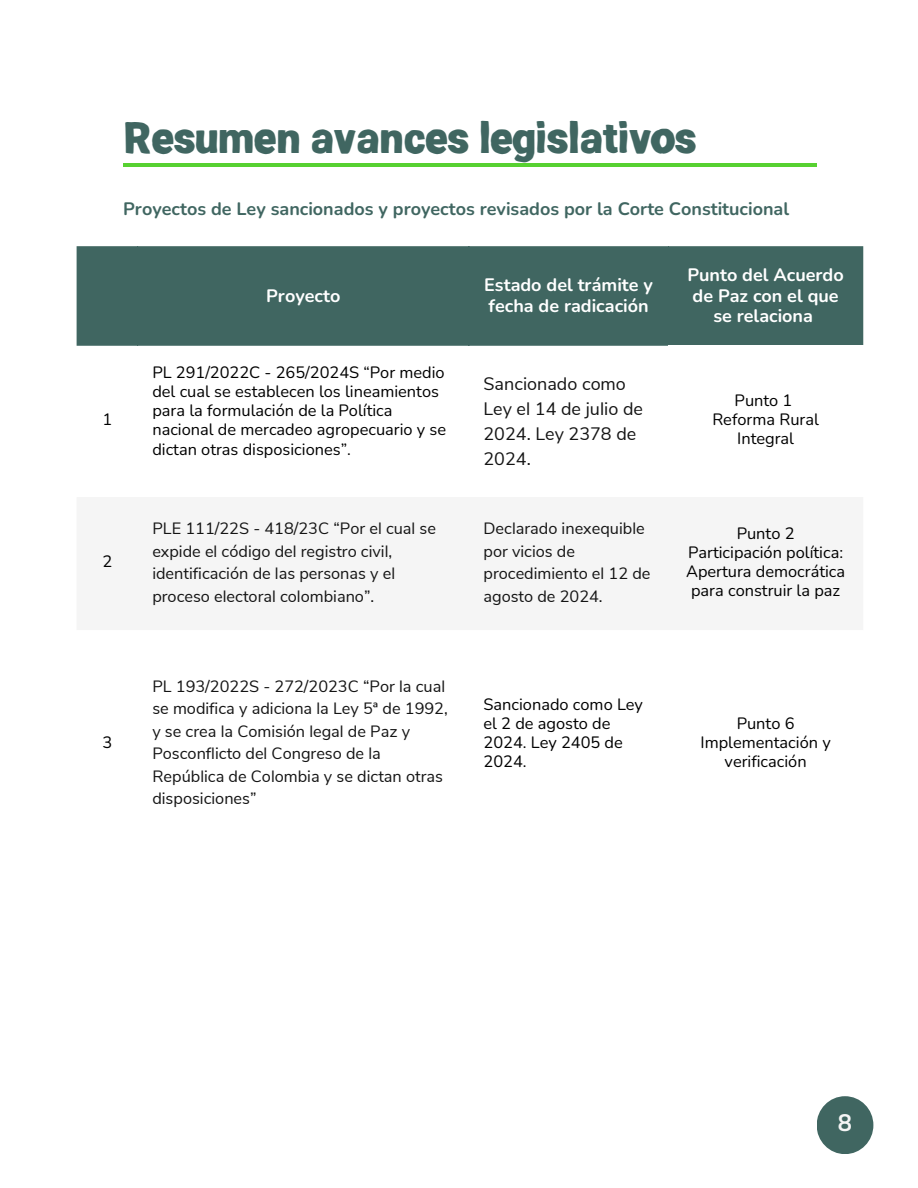
<style>
.page{position:relative;width:918px;height:1188px;background:#fff}
.page>*{position:absolute;margin:0;border:0;box-sizing:border-box;transform-origin:0 0}
.t1{font:700 42px "Ramona";color:#406661}
.t2{font:700 23.7px "Nunito";color:#f5f5f5}
.t3{font:700 18px/20.2px "Nunito";color:#fff}
.t4{font:700 18px "Nunito";color:#406661}
.t5{font:18px/24.8px "Nunito Sans";color:#141414}
.t6{font:16.35px/22.5px "Nunito Sans";color:#141414}
.t7{font:16.35px/19.2px "Nunito";color:#000;text-align:center}
</style>
<div class="page">
<div style="left:817px;top:1096px;width:56px;height:58px;background:#406661;border-radius:50%"></div>
<hr style="left:123px;top:163px;width:694px;height:3px;background:#57d131">
<div style="left:77px;top:246px;width:786px;height:100px;background:#406661"></div>
<div style="left:668px;top:345px;width:195px;height:153px;background:#fff"></div>
<p class="t1" style="left:123px;top:109px;width:575px">Resumen avances legislativos</p>
<h1 class="t4" style="left:123px;top:197px;width:667px">Proyectos de Ley sancionados y proyectos revisados por la Corte Constitucional</h1>
<p class="t7" style="left:102px;top:410px;width:11px">1</p>
<p class="t3" style="left:266px;top:286px;width:76px">Proyecto</p>
<p class="t3" style="left:484px;top:275px;width:170px">Estado del trámite y fecha de radicación</p>
<p class="t3" style="left:687px;top:265px;width:158px;text-align:center">Punto del Acuerdo de Paz con el que se relaciona</p>
<p class="t7" style="left:152px;top:363px;width:295px;text-align:left">PL 291/2022C - 265/2024S “Por medio del cual se establecen los lineamientos para la formulación de la Política nacional de mercadeo agropecuario y se dictan otras disposiciones”.</p>
<p class="t5" style="left:484px;top:372px;width:161px">Sancionado como<br>Ley el 14 de julio de<br>2024. Ley 2378 de<br>2024.</p>
<p class="t7" style="left:735px;top:391px;width:59px">Punto 1</p>
<p class="t7" style="left:712px;top:410px;width:108px">Reforma Rural<br>Integral</p>
<p class="t7" style="left:102px;top:552px;width:11px">2</p>
<p class="t6" style="left:152px;top:518px;width:285px">PLE 111/22S - 418/23C “Por el cual se expide el código del registro civil, identificación de las personas y el proceso electoral colombiano”.</p>
<p class="t6" style="left:484px;top:518px;width:169px">Declarado inexequible por vicios de procedimiento el 12 de agosto de 2024.</p>
<p class="t7" style="left:737px;top:524px;width:59px">Punto 2</p>
<p class="t7" style="left:686px;top:543px;width:161px">Participación política:<br>Apertura democrática para construir la paz</p>
<p class="t7" style="left:102px;top:733px;width:11px">3</p>
<p class="t6" style="left:152px;top:675px;width:297px">PL 193/2022S - 272/2023C “Por la cual se modifica y adiciona la Ley 5ª de 1992, y se crea la Comisión legal de Paz y<br>Posconflicto del Congreso de la<br>República de Colombia y se dictan otras disposiciones”</p>
<p class="t7" style="left:484px;top:695px;width:161px;text-align:left">Sancionado como Ley el 2 de agosto de<br>2024. Ley 2405 de<br>2024.</p>
<p class="t7" style="left:737px;top:714px;width:59px">Punto 6</p>
<p class="t7" style="left:701px;top:733px;width:132px">Implementación y verificación</p>
<p class="t2" style="left:838px;top:1107px;width:16px">8</p>
</div>
